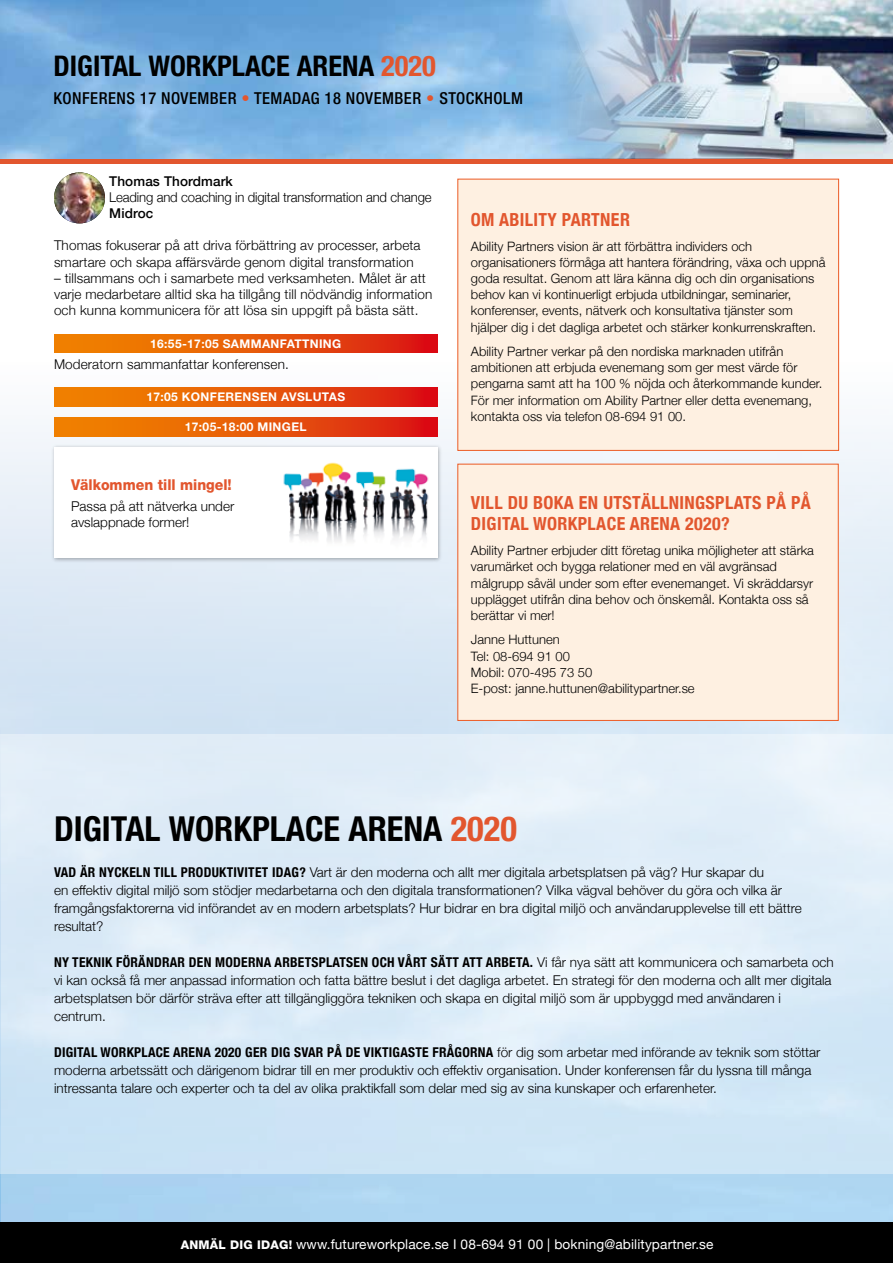
<style>
.page{position:relative;width:893px;height:1263px;background:#fff}
.page>*{position:absolute;margin:0;border:0;box-sizing:border-box;transform-origin:0 0}
.t1{font:700 condensed 34.5px "Helvetica Neue";color:#000}
.t2{font:700 condensed 28.5px "Helvetica Neue";color:#000}
.t3{font:700 condensed 18px/21.6px "Helvetica Neue";letter-spacing:.02em;color:#e2562e}
.t4{font:500 condensed 16.5px "Helvetica Neue";letter-spacing:.03em;color:#000}
.t5{font:800 15px "Helvetica Neue";color:#e2562e;scale:.94 1}
.t6{font:300 13.5px/18px "Helvetica Neue";color:#000}
.t7{font:13.5px "Helvetica Neue";letter-spacing:.01em;color:#fff}
.t8{font:500 13.5px "Helvetica Neue";letter-spacing:.01em;color:#000}
.t9{font:300 12.9px/16.2px "Helvetica Neue";color:#000}
.t10{font:700 12px "Helvetica Neue LT Std";letter-spacing:.03em;color:#fff}
.s1{color:#e2562e}
.s2{font-weight:700;font-stretch:condensed}
.s3{font-weight:800;font-size:12px}
</style>
<div class="page">
<img style="left:0;top:692px;width:1px;height:571px">
<img style="left:1px;top:306px;width:892px;height:916px">
<svg style="left:54px;top:334px;width:383px;height:19px;background:#e65509"></svg>
<svg style="left:54px;top:388px;width:383px;height:18px;background:#e65509"></svg>
<svg style="left:54px;top:418px;width:383px;height:18px;background:#e65509"></svg>
<div style="left:51px;top:444px;width:392px;height:119px;background:#000;opacity:.3"></div>
<div style="left:54px;top:447px;width:383px;height:111px;background:#fff"></div>
<img style="left:283px;top:462px;width:146px;height:80px">
<div style="left:1px;top:158px;width:892px;height:6px;background:#e2562e"></div>
<div style="left:1px;top:1222px;width:892px;height:41px;background:#000"></div>
<img style="left:54px;top:172px;width:51px;height:51px;border-radius:26px">
<svg style="left:1px;top:734px;width:892px;height:440px;background:#daeaf7"></svg>
<div style="left:458px;top:179px;width:381px;height:271px;background:#fef0e1"></div>
<div style="left:457px;top:179px;width:382px;height:272px;border:1px solid #eb5b25"></div>
<div style="left:458px;top:464px;width:380px;height:256px;background:#fef0e1"></div>
<div style="left:457px;top:464px;width:382px;height:257px;border:1px solid #eb5b25"></div>
<img style="left:0;top:0;width:556px;height:158px">
<img style="left:556px;top:0;width:337px;height:158px">
<h2 class="t2" style="left:53px;top:49px;width:384px">DIGITAL WORKPLACE ARENA <span class="s1">2020</span></h2>
<p class="t4" style="left:53px;top:89px;width:471px">KONFERENS 17 NOVEMBER <span class="s1">•</span> TEMADAG 18 NOVEMBER <span class="s1">•</span> STOCKHOLM</p>
<p class="t8" style="left:109px;top:170px;width:125px">Thomas Thordmark</p>
<p class="t6" style="left:109px;top:187px;width:324px">Leading and coaching in digital transformation and change</p>
<p class="t8" style="left:109px;top:202px;width:46px">Midroc</p>
<p class="t6" style="left:54px;top:236px;width:368px;line-height:16.2px">Thomas fokuserar på att driva förbättring av processer, arbeta smartare och skapa affärsvärde genom digital transformation</p>
<p class="t6" style="left:54px;top:269px;width:380px;line-height:16.2px">– tillsammans och i samarbete med verksamheten. Målet är att varje medarbetare alltid ska ha tillgång till nödvändig information och kunna kommunicera för att lösa sin uppgift på bästa sätt.</p>
<p class="t10" style="left:150px;top:336px;width:193px">16:55-17:05 SAMMANFATTNING</p>
<p class="t6" style="left:54px;top:354px;width:236px">Moderatorn sammanfattar konferensen.</p>
<p class="t10" style="left:146px;top:390px;width:200px">17:05 KONFERENSEN AVSLUTAS</p>
<p class="t10" style="left:185px;top:419px;width:123px">17:05-18:00 MINGEL</p>
<p class="t5" style="left:71px;top:476px;width:173px">Välkommen till mingel!</p>
<p class="t6" style="left:71px;top:497px;width:165px;line-height:16.2px">Passa på att nätverka under avslappnade former!</p>
<h3 class="t3" style="left:471px;top:207px;width:161px">OM ABILITY PARTNER</h3>
<p class="t9" style="left:471px;top:237px;width:356px">Ability Partners vision är att förbättra individers och organisationers förmåga att hantera förändring, växa och uppnå goda resultat. Genom att lära känna dig och din organisations behov kan vi kontinuerligt erbjuda utbildningar, seminarier, konferenser, events, nätverk och konsultativa tjänster som hjälper dig i det dagliga arbetet och stärker konkurrenskraften.</p>
<p class="t9" style="left:471px;top:342px;width:353px">Ability Partner verkar på den nordiska marknaden utifrån ambitionen att erbjuda evenemang som ger mest värde för pengarna samt att ha 100 % nöjda och återkommande kunder.<br>För mer information om Ability Partner eller detta evenemang, kontakta oss via telefon 08-694 91 00.</p>
<h3 class="t3" style="left:471px;top:490px;width:341px">VILL DU BOKA EN UTSTÄLLNINGSPLATS PÅ PÅ<br>DIGITAL WORKPLACE ARENA 2020?</h3>
<p class="t9" style="left:471px;top:541px;width:345px">Ability Partner erbjuder ditt företag unika möjligheter att stärka varumärket och bygga relationer med en väl avgränsad målgrupp såväl under som efter evenemanget. Vi skräddarsyr upplägget utifrån dina behov och önskemål. Kontakta oss så berättar vi mer!</p>
<p class="t9" style="left:471px;top:631px;width:225px">Janne Huttunen<br>Tel: 08-694 91 00<br>Mobil: 070-495 73 50<br>E-post: janne.huttunen@abilitypartner.se</p>
<h1 class="t1" style="left:54px;top:808px;width:464px">DIGITAL WORKPLACE ARENA <span class="s1">2020</span></h1>
<p class="t6" style="left:54px;top:863px;width:749px"><span class="s2">VAD ÄR NYCKELN TILL PRODUKTIVITET IDAG?</span> Vart är den moderna och allt mer digitala arbetsplatsen på väg? Hur skapar du<br>en effektiv digital miljö som stödjer medarbetarna och den digitala transformationen? Vilka vägval behöver du göra och vilka är framgångsfaktorerna vid införandet av en modern arbetsplats? Hur bidrar en bra digital miljö och användarupplevelse till ett bättre resultat?</p>
<p class="t6" style="left:54px;top:953px;width:781px"><span class="s2">NY TEKNIK FÖRÄNDRAR DEN MODERNA ARBETSPLATSEN OCH VÅRT SÄTT ATT ARBETA.</span> Vi får nya sätt att kommunicera och samarbeta och vi kan också få mer anpassad information och fatta bättre beslut i det dagliga arbetet. En strategi för den moderna och allt mer digitala arbetsplatsen bör därför sträva efter att tillgängliggöra tekniken och skapa en digital miljö som är uppbyggd med användaren i centrum.</p>
<p class="t6" style="left:54px;top:1043px;width:768px"><span class="s2">DIGITAL WORKPLACE ARENA 2020 GER DIG SVAR PÅ DE VIKTIGASTE FRÅGORNA</span> för dig som arbetar med införande av teknik som stöttar moderna arbetssätt och därigenom bidrar till en mer produktiv och effektiv organisation. Under konferensen får du lyssna till många intressanta talare och experter och ta del av olika praktikfall som delar med sig av sina kunskaper och erfarenheter.</p>
<p class="t7" style="left:181px;top:1234px;width:534px"><span class="s3">ANMÄL DIG IDAG!</span> www.futureworkplace.se I 08-694 91 00 | bokning@abilitypartner.se</p>
</div>
